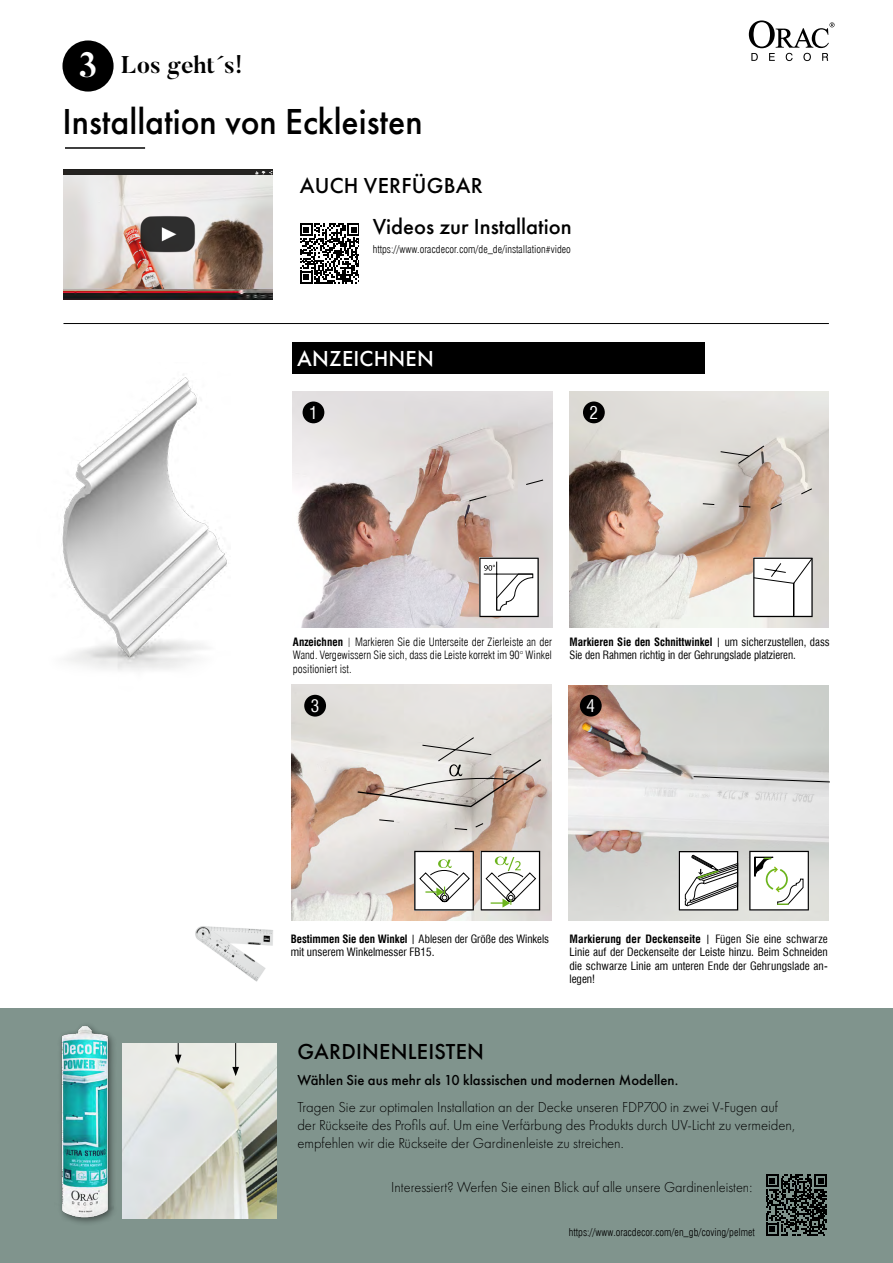
<style>
.page{position:relative;width:893px;height:1263px;background:#fff}
.page>*{position:absolute;margin:0;border:0;box-sizing:border-box;transform-origin:0 0}
.t1{font:500 37.5px "Futura PT";color:#000;scale:.95 1}
.t2{font:700 24px "Butler";color:#000}
.t3{font:500 22.65px "Futura PT";color:#000}
.t4{font:500 22.5px "Futura PT";letter-spacing:.01em;color:#000}
.t5{font:500 22.5px "Futura PT";letter-spacing:.01em;color:#fff}
.t6{font:condensed 17.1px "Swiss 721 TL";color:#fff}
.t7{font:300 15px/18px "Futura PT";color:#000}
.t8{font:300 15px "Futura PT";color:#000;scale:.96 1}
.t9{font:500 15px "Futura PT";color:#000}
.t10{font:condensed 11.25px/13.5px "Swiss 721 TL";color:#000}
.t11{font:300 condensed 11.25px/13.5px "Swiss 721 TL";color:#000;text-align:justify}
.t12{font:300 condensed 10.5px "Swiss 721 TL";color:#000}
.s1{font-size:35.25px;color:#fff}
.s2{font-weight:700}
</style>
<div class="page">
<div style="left:0;top:1008px;width:893px;height:255px;background:#80948d"></div>
<img style="left:569px;top:391px;width:260px;height:237px">
<img style="left:292px;top:684px;width:259px;height:237px">
<svg style="left:720px;top:445px;width:45px;height:19px"></svg>
<svg style="left:379px;top:819px;width:15px;height:3px"></svg>
<svg style="left:454px;top:828px;width:14px;height:2px"></svg>
<svg style="left:475px;top:823px;width:9px;height:5px"></svg>
<svg style="left:356px;top:737px;width:187px;height:71px;background:#d1c7c0"></svg>
<svg style="left:801px;top:488px;width:11px;height:6px"></svg>
<svg style="left:771px;top:503px;width:11px;height:6px"></svg>
<svg style="left:739px;top:506px;width:12px;height:1px"></svg>
<svg style="left:702px;top:503px;width:13px;height:2px"></svg>
<img style="left:569px;top:685px;width:260px;height:236px">
<img style="left:305px;top:391px;width:247px;height:237px">
<svg style="left:525px;top:479px;width:19px;height:7px"></svg>
<svg style="left:468px;top:495px;width:19px;height:7px"></svg>
<svg style="left:414px;top:851px;width:60px;height:59px"></svg>
<svg style="left:481px;top:851px;width:59px;height:59px"></svg>
<svg style="left:479px;top:557px;width:60px;height:60px"></svg>
<svg style="left:753px;top:557px;width:60px;height:60px"></svg>
<svg style="left:679px;top:851px;width:59px;height:59px"></svg>
<svg style="left:693px;top:775px;width:137px;height:8px"></svg>
<div style="left:583px;top:401px;width:22px;height:22px;background:#000;border-radius:50%"></div>
<div style="left:304px;top:695px;width:22px;height:21px;background:#000;border-radius:50%"></div>
<div style="left:580px;top:695px;width:22px;height:21px;background:#000;border-radius:50%"></div>
<div style="left:303px;top:401px;width:21px;height:22px;background:#000;border-radius:50%"></div>
<img style="left:63px;top:170px;width:210px;height:120px">
<img style="left:140px;top:215px;width:57px;height:39px">
<img style="left:63px;top:290px;width:210px;height:9px">
<hr style="left:63px;top:323px;width:766px;height:1px;background:#000">
<img style="left:62px;top:373px;width:243px;height:322px">
<svg style="left:749px;top:20px;width:85px;height:41px"></svg>
<div style="left:62px;top:40px;width:52px;height:52px;background:#000;border-radius:50%"></div>
<svg style="left:749px;top:851px;width:60px;height:59px"></svg>
<img style="left:60px;top:1025px;width:54px;height:195px">
<img style="left:122px;top:1043px;width:154px;height:176px">
<svg style="left:175px;top:1043px;width:7px;height:21px"></svg>
<svg style="left:232px;top:1043px;width:7px;height:33px"></svg>
<img style="left:195px;top:926px;width:78px;height:56px">
<div style="left:292px;top:342px;width:412px;height:31px;background:#000"></div>
<hr style="left:65px;top:147px;width:80px;height:2px;background:#000">
<svg style="left:300px;top:223px;width:59px;height:60px"></svg>
<svg style="left:766px;top:1174px;width:61px;height:61px"></svg>
<h2 class="t2" style="left:79px;top:51px;width:88px"><span class="s1">3</span> Go!</h2>
<h2 class="t2" style="left:121px;top:49px;width:124px">Los geht´s!</h2>
<h1 class="t1" style="left:62px;top:99px;width:381px">Installation von Eckleisten</h1>
<h3 class="t4" style="left:300px;top:172px;width:185px">AUCH VERFÜGBAR</h3>
<h3 class="t3" style="left:373px;top:213px;width:200px">Videos zur Installation</h3>
<p class="t12" style="left:373px;top:242px;width:200px">https://www.oracdecor.com/de_de/installation#video</p>
<h3 class="t5" style="left:297px;top:345px;width:138px">ANZEICHNEN</h3>
<h3 class="t6" style="left:309px;top:402px;width:10px">1</h3>
<h3 class="t6" style="left:590px;top:402px;width:10px">2</h3>
<p class="t11" style="left:293px;top:635px;width:261px"><span class="s2">Anzeichnen</span> | Markieren Sie die Unterseite der Zierleiste an der Wand. Vergewissern Sie sich, dass die Leiste korrekt im 90° Winkel positioniert ist.</p>
<p class="t10" style="left:569px;top:635px;width:262px"><span class="s2">Markieren Sie den Schnittwinkel</span> | um sicherzustellen, dass<br>Sie den Rahmen richtig in der Gehrungslade platzieren.</p>
<h3 class="t6" style="left:311px;top:695px;width:10px">3</h3>
<h3 class="t6" style="left:586px;top:695px;width:10px">4</h3>
<p class="t10" style="left:291px;top:932px;width:260px"><span class="s2">Bestimmen Sie den Winkel</span> | Ablesen der Größe des Winkels mit unserem Winkelmesser FB15.</p>
<p class="t10" style="left:569px;top:932px;width:260px;text-align:justify"><span class="s2">Markierung der Deckenseite</span> | Fügen Sie eine schwarze Linie auf der Deckenseite der Leiste hinzu. Beim Schneiden die schwarze Linie am unteren Ende der Gehrungslade an&shy;legen!</p>
<h3 class="t4" style="left:297px;top:1038px;width:188px">GARDINENLEISTEN</h3>
<h3 class="t9" style="left:297px;top:1071px;width:382px">Wählen Sie aus mehr als 10 klassischen und modernen Modellen.</h3>
<p class="t7" style="left:297px;top:1098px;width:499px">Tragen Sie zur optimalen Installation an der Decke unseren FDP700 in zwei V-Fugen auf der Rückseite des Profils auf. Um eine Verfärbung des Produkts durch UV-Licht zu vermeiden, empfehlen wir die Rückseite der Gardinenleiste zu streichen.</p>
<h3 class="t8" style="left:391px;top:1179px;width:377px">Interessiert? Werfen Sie einen Blick auf alle unsere Gardinenleisten:</h3>
<p class="t12" style="left:569px;top:1226px;width:188px">https://www.oracdecor.com/en_gb/coving/pelmet</p>
</div>
